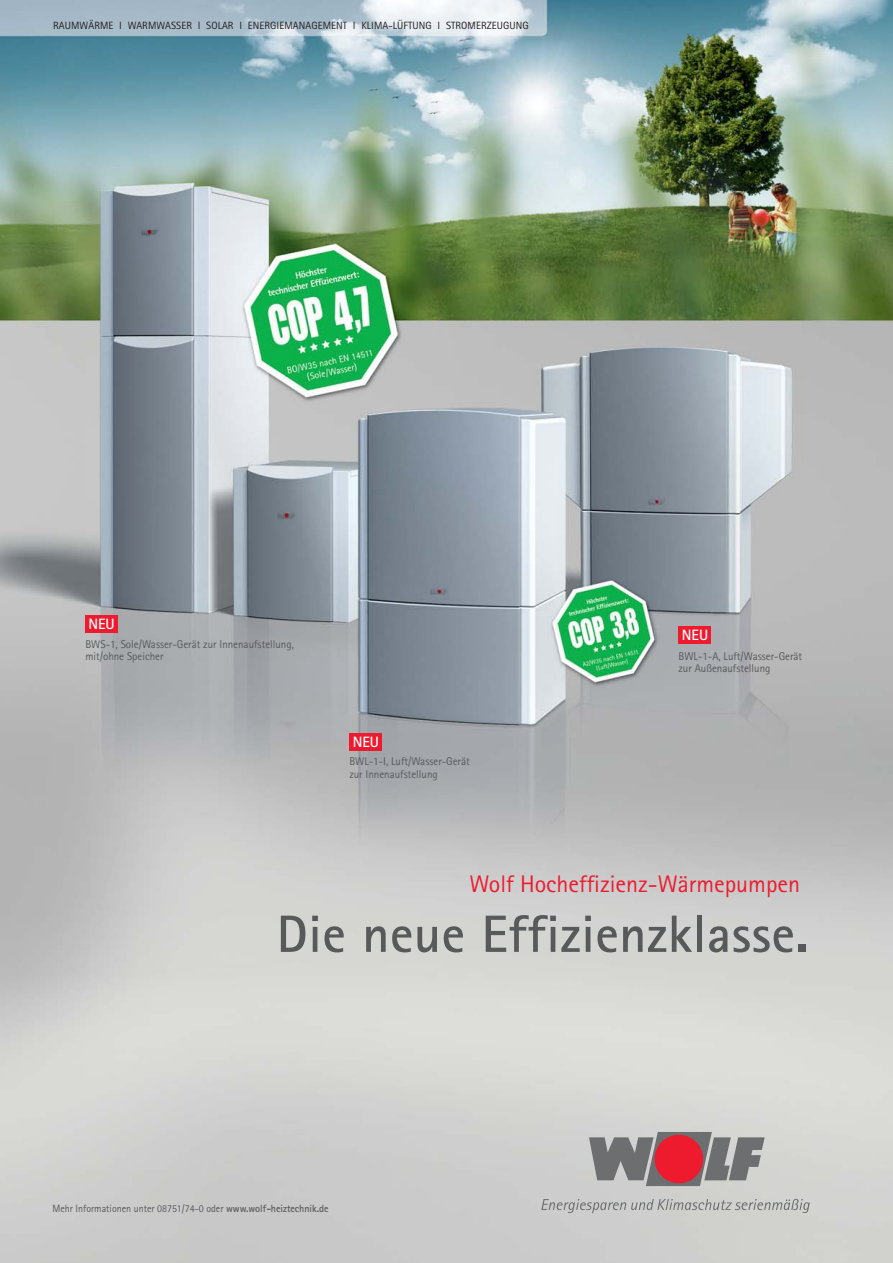
<style>
.page{position:relative;width:893px;height:1263px;background:#fff}
.page>*{position:absolute;margin:0;border:0;box-sizing:border-box;transform-origin:0 0}
.t1{font:700 52.5px "Rotis Sans Serif";letter-spacing:.01em;color:#58595b}
.t2{font:24px "Rotis Sans Serif";color:#ed1b2d}
.t3{font:700 15px "Rotis Sans Serif";color:#fff}
.t4{font:11.25px/12.6px "Rotis Sans Serif";color:#58595b}
.t5{font:10.5px "Rotis Sans Serif";letter-spacing:.01em;color:#231f20}
.t6{font:10.5px "Rotis Sans Serif";color:#58595b;scale:.95 1}
.s1{font-weight:700}
</style>
<div class="page">
<img style="left:0;top:0;width:893px;height:1263px">
<svg style="left:589px;top:1132px;width:176px;height:54px;background:#a27a7e"></svg>
<svg style="left:541px;top:1199px;width:269px;height:14px;background:#bbbbba"></svg>
<div style="left:85px;top:615px;width:33px;height:18px;background:#ed1b2d"></div>
<div style="left:349px;top:733px;width:33px;height:17px;background:#ed1b2d"></div>
<div style="left:678px;top:626px;width:33px;height:18px;background:#ed1b2d"></div>
<p class="t5" style="left:53px;top:21px;width:477px">RAUMWÄRME I WARMWASSER I SOLAR I ENERGIEMANAGEMENT I KLIMA-LÜFTUNG I STROMERZEUGUNG</p>
<h3 class="t3" style="left:88px;top:619px;width:28px">NEU</h3>
<p class="t4" style="left:85px;top:639px;width:210px">BWS-1, Sole/Wasser-Gerät zur Innenaufstellung, mit/ohne Speicher</p>
<h3 class="t3" style="left:353px;top:736px;width:28px">NEU</h3>
<p class="t4" style="left:349px;top:756px;width:122px">BWL-1-I, Luft/Wasser-Gerät zur Innenaufstellung</p>
<h3 class="t3" style="left:682px;top:630px;width:28px">NEU</h3>
<p class="t4" style="left:678px;top:650px;width:125px">BWL-1-A, Luft/Wasser-Gerät zur Außenaufstellung</p>
<h2 class="t2" style="left:469px;top:875px;width:332px">Wolf Hocheffizienz-Wärmepumpen</h2>
<h1 class="t1" style="left:277px;top:916px;width:533px">Die neue Effizienzklasse.</h1>
<p class="t6" style="left:53px;top:1204px;width:292px">Mehr Informationen unter 08751/74-0 oder <span class="s1">www.wolf-heiztechnik.de</span></p>
</div>
